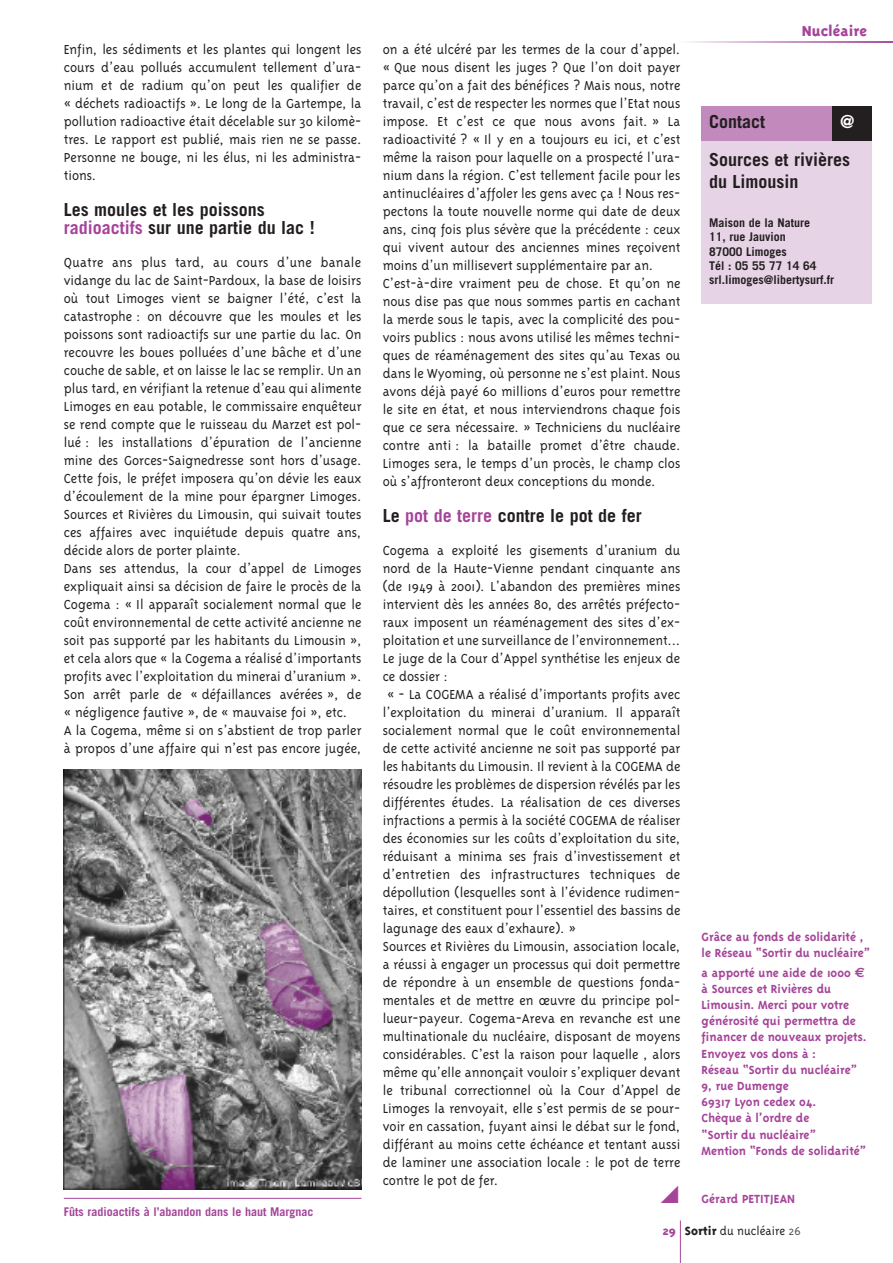
<style>
.page{position:relative;width:893px;height:1263px;background:#fff}
.page>*{position:absolute;margin:0;border:0;box-sizing:border-box;transform-origin:0 0}
.t1{font:700 18px/18px "Trade Gothic";color:#231f20}
.t2{font:700 18px "Trade Gothic";color:#fff}
.t3{font:800 16.5px "Triplex";color:#a54499}
.t4{font:300 15px/18px "Triplex";color:#231f20}
.t5{font:700 13.5px/16.2px "Triplex";color:#a54499}
.t6{font:300 13.5px "Triplex";color:#231f20}
.t7{font:700 12px/14.4px "Trade Gothic";color:#231f20}
.t8{font:700 12px "Trade Gothic";color:#a54499}
.s1{color:#a54499}
.s2{font-weight:800;color:#a54499}
.s3{font-weight:800}
.s4{color:#57585a}
.s5{font-family:"Euro Sans"}
</style>
<div class="page">
<hr style="left:680px;top:1220px;width:1px;height:43px;background:#a54499">
<svg style="left:688px;top:41px;width:205px;height:2px"></svg>
<img style="left:64px;top:770px;width:297px;height:420px">
<div style="left:702px;top:137px;width:170px;height:166px;background:#e7d3e6"></div>
<div style="left:702px;top:106px;width:170px;height:34px;background:#c189bc"></div>
<div style="left:832px;top:106px;width:40px;height:34px;background:#231f20"></div>
<hr style="left:64px;top:1198px;width:297px;height:1px;background:#a54499">
<p class="t4" style="left:64px;top:40px;width:299px;text-align:justify">Enfin, les sédiments et les plantes qui longent les cours d’eau pollués accumulent tellement d’ura&shy;nium et de radium qu’on peut les qualifier de « déchets radioactifs ». Le long de la Gartempe, la pollution radioactive était décelable sur 30 kilomè&shy;tres. Le rapport est publié, mais rien ne se passe.<br>Personne ne bouge, ni les élus, ni les administra&shy;tions.</p>
<p class="t1" style="left:64px;top:202px;width:253px">Les moules et les poissons <span class="s1">radioactifs</span> sur une partie du lac !</p>
<p class="t4" style="left:64px;top:253px;width:299px">Quatre ans plus tard, au cours d’une banale vidange du lac de Saint-Pardoux, la base de loisirs où tout Limoges vient se baigner l’été, c’est la catastrophe : on découvre que les moules et les poissons sont radioactifs sur une partie du lac. On recouvre les boues polluées d’une bâche et d’une couche de sable, et on laisse le lac se remplir. Un an plus tard, en vérifiant la retenue d’eau qui alimente Limoges en eau potable, le commissaire enquêteur se rend compte que le ruisseau du Marzet est pol&shy;lué : les installations d’épuration de l’ancienne mine des Gorces-Saignedresse sont hors d’usage.<br>Cette fois, le préfet imposera qu’on dévie les eaux d’écoulement de la mine pour épargner Limoges.<br>Sources et Rivières du Limousin, qui suivait toutes ces affaires avec inquiétude depuis quatre ans, décide alors de porter plainte.<br>Dans ses attendus, la cour d’appel de Limoges expliquait ainsi sa décision de faire le procès de la Cogema : « Il apparaît socialement normal que le coût environnemental de cette activité ancienne ne soit pas supporté par les habitants du Limousin », et cela alors que « la Cogema a réalisé d’importants profits avec l’exploitation du minerai d’uranium ».<br>Son arrêt parle de « défaillances avérées », de « négligence fautive », de « mauvaise foi », etc.<br>A la Cogema, même si on s’abstient de trop parler à propos d’une affaire qui n’est pas encore jugée,</p>
<p class="t8" style="left:64px;top:1207px;width:251px">Fûts radioactifs à l’abandon dans le haut Margnac</p>
<p class="t3" style="left:802px;top:21px;width:67px">Nucléaire</p>
<p class="t4" style="left:383px;top:40px;width:299px">on a été ulcéré par les termes de la cour d’appel. « Que nous disent les juges ? Que l’on doit payer parce qu’on a fait des bénéfices ? Mais nous, notre travail, c’est de respecter les normes que l’Etat nous impose. Et c’est ce que nous avons fait. » La radioactivité ? « Il y en a toujours eu ici, et c’est même la raison pour laquelle on a prospecté l’ura&shy;nium dans la région. C’est tellement facile pour les antinucléaires d’affoler les gens avec ça ! Nous res&shy;pectons la toute nouvelle norme qui date de deux ans, cinq fois plus sévère que la précédente : ceux qui vivent autour des anciennes mines reçoivent moins d’un millisevert supplémentaire par an.<br>C’est-à-dire vraiment peu de chose. Et qu’on ne nous dise pas que nous sommes partis en cachant la merde sous le tapis, avec la complicité des pou&shy;voirs publics : nous avons utilisé les mêmes techni&shy;ques de réaménagement des sites qu’au Texas ou dans le Wyoming, où personne ne s’est plaint. Nous avons déjà payé 60 millions d’euros pour remettre le site en état, et nous interviendrons chaque fois que ce sera nécessaire. » Techniciens du nucléaire contre anti : la bataille promet d’être chaude.<br>Limoges sera, le temps d’un procès, le champ clos où s’affronteront deux conceptions du monde.</p>
<p class="t1" style="left:383px;top:508px;width:261px">Le <span class="s1">pot de terre</span> contre le pot de fer</p>
<p class="t4" style="left:383px;top:541px;width:299px">Cogema a exploité les gisements d’uranium du nord de la Haute-Vienne pendant cinquante ans (de 1949 à 2001). L’abandon des premières mines intervient dès les années 80, des arrêtés préfecto&shy;raux imposent un réaménagement des sites d’ex&shy;ploitation et une surveillance de l’environnement...<br>Le juge de la Cour d’Appel synthétise les enjeux de ce dossier :<br>« - La COGEMA a réalisé d’importants profits avec l’exploitation du minerai d’uranium. Il apparaît socialement normal que le coût environnemental de cette activité ancienne ne soit pas supporté par les habitants du Limousin. Il revient à la COGEMA de résoudre les problèmes de dispersion révélés par les différentes études. La réalisation de ces diverses infractions a permis à la société COGEMA de réaliser des économies sur les coûts d’exploitation du site, réduisant a minima ses frais d’investissement et d’entretien des infrastructures techniques de dépollution (lesquelles sont à l’évidence rudimen&shy;taires, et constituent pour l’essentiel des bassins de lagunage des eaux d’exhaure). »<br>Sources et Rivières du Limousin, association locale, a réussi à engager un processus qui doit permettre de répondre à un ensemble de questions fonda&shy;mentales et de mettre en œuvre du principe pol&shy;lueur-payeur. Cogema-Areva en revanche est une multinationale du nucléaire, disposant de moyens considérables. C’est la raison pour laquelle , alors même qu’elle annonçait vouloir s’expliquer devant le tribunal correctionnel où la Cour d’Appel de Limoges la renvoyait, elle s’est permis de se pour&shy;voir en cassation, fuyant ainsi le débat sur le fond, différant au moins cette échéance et tentant aussi de laminer une association locale : le pot de terre contre le pot de fer.</p>
<p class="t6" style="left:663px;top:1222px;width:140px"><span class="s2">29</span> <span class="s3">Sortir</span> du nucléaire <span class="s4">26</span></p>
<p class="t1" style="left:709px;top:114px;width:58px">Contact</p>
<p class="t2" style="left:840px;top:115px;width:16px">@</p>
<p class="t1" style="left:709px;top:151px;width:142px;line-height:21.6px">Sources et rivières du Limousin</p>
<p class="t7" style="left:709px;top:216px;width:126px">Maison de la Nature<br>11, rue Jauvion<br>87000 Limoges<br>Tél : 05 55 77 14 64 srl.limoges@libertysurf.fr</p>
<p class="t5" style="left:702px;top:928px;width:170px">Grâce au fonds de solidarité , le Réseau “Sortir du nucléaire”</p>
<p class="t5" style="left:702px;top:964px;width:167px">a apporté une aide de 1000 <span class="s5">€ </span>à Sources et Rivières du<br>Limousin. Merci pour votre générosité qui permettra de financer de nouveaux projets.<br>Envoyez vos dons à :<br>Réseau “Sortir du nucléaire”<br>9, rue Dumenge<br>69317 Lyon cedex 04.<br>Chèque à l’ordre de<br>“Sortir du nucléaire”<br>Mention “Fonds de solidarité”</p>
<p class="t5" style="left:702px;top:1190px;width:95px">Gérard PETITJEAN</p>
</div>
